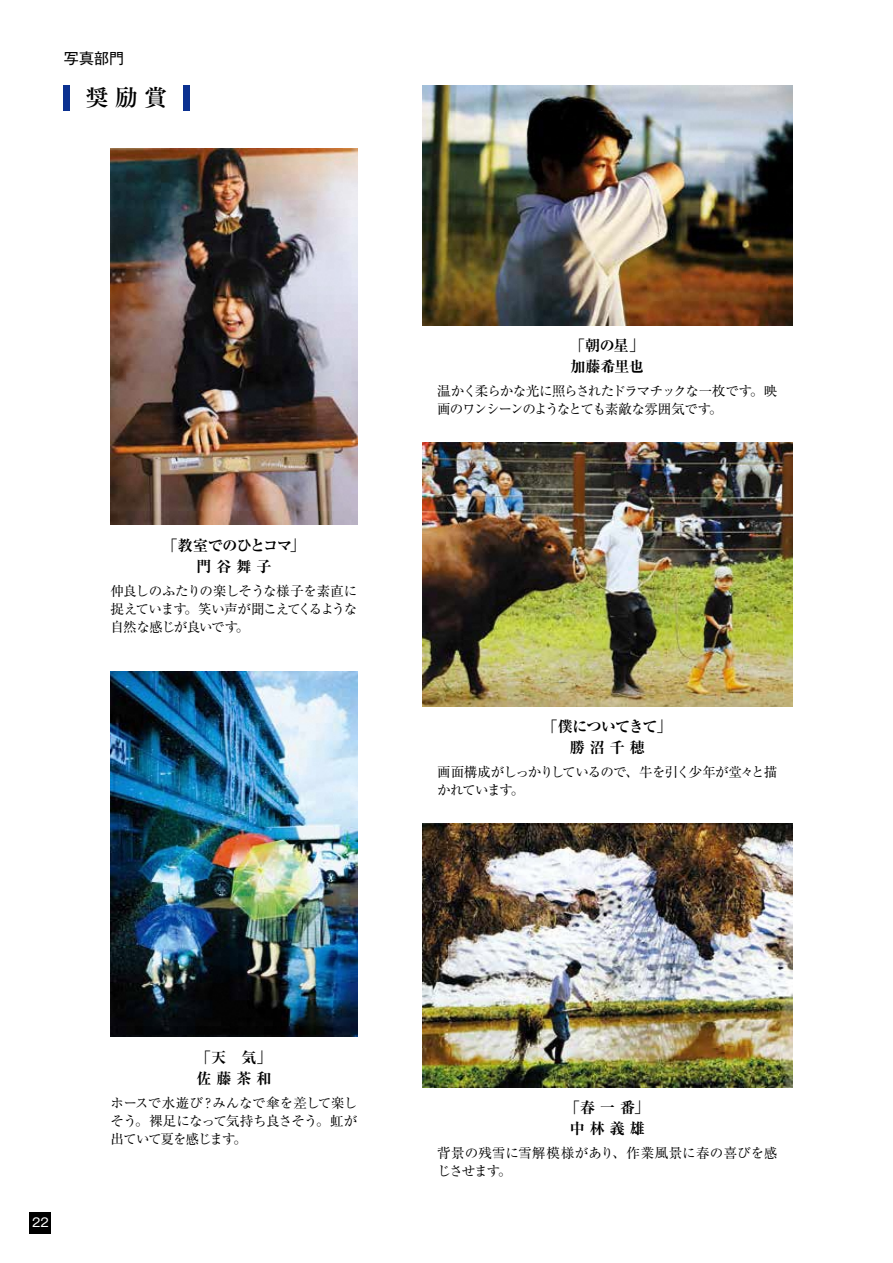
<style>
.page{position:relative;width:893px;height:1263px;background:#fff}
.page>*{position:absolute;margin:0;border:0;box-sizing:border-box;transform-origin:0 0}
.t1{font:22.5px "Tsuku Min Pro B";color:#000}
.t2{font:700 expanded 15px/21px "Ryumin Pro";letter-spacing:-.05em;color:#000}
.t3{font:15px "Gothic MB101 Pro";color:#000}
.t4{font:13.5px/18px "Ryumin Pro";letter-spacing:-.05em;color:#000;text-align:justify}
.t5{font:13.5px/18px "Ryumin Pro";letter-spacing:-.085em;color:#000}
.t6{font:13.5px/18px "Ryumin Pro";letter-spacing:-.07em;color:#000}
.t7{font:13.5px/18px "Ryumin Pro";letter-spacing:.01em;color:#000}
.t8{font:12px "Gothic MB101 Pro";color:#fff}
</style>
<div class="page">
<div style="left:30px;top:1212px;width:21px;height:21px;background:#000"></div>
<div style="left:63px;top:85px;width:7px;height:26px;background:#0b3190"></div>
<div style="left:183px;top:85px;width:6px;height:26px;background:#0b3190"></div>
<img style="left:422px;top:823px;width:370px;height:264px">
<img style="left:111px;top:149px;width:246px;height:376px">
<img style="left:422px;top:85px;width:370px;height:240px">
<img style="left:111px;top:672px;width:246px;height:365px">
<img style="left:422px;top:442px;width:370px;height:264px">
<p class="t3" style="left:64px;top:46px;width:62px">写真部門</p>
<h1 class="t1" style="left:63px;top:80px;width:127px">　奨励賞　</h1>
<p class="t2" style="left:163px;top:534px;width:144px;text-align:center">「教室でのひとコマ」門 谷 舞 子</p>
<p class="t4" style="left:111px;top:581px;width:248px">仲良しのふたりの楽しそうな様子を素直に捉えています。笑い声が聞こえてくるような自然な感じが良いです。</p>
<p class="t2" style="left:570px;top:334px;width:75px">「朝の星」加藤希里也</p>
<p class="t5" style="left:437px;top:381px;width:342px">温かく柔らかな光に照らされたドラマチックな一枚です。映画のワンシーンのようなとても素敵な雰囲気です。</p>
<p class="t2" style="left:543px;top:715px;width:130px;text-align:center">「僕についてきて」勝 沼 千 穂</p>
<p class="t6" style="left:437px;top:762px;width:342px">画面構成がしっかりしているので、牛を引く少年が堂々と描かれています。</p>
<p class="t8" style="left:32px;top:1212px;width:18px">22</p>
<p class="t2" style="left:196px;top:1046px;width:77px">「天　気」佐 藤 茶 和</p>
<p class="t4" style="left:111px;top:1093px;width:248px">ホースで水遊び？みんなで傘を差して楽しそう。裸足になって気持ち良さそう。虹が出ていて夏を感じます。</p>
<p class="t2" style="left:565px;top:1096px;width:85px">「春 一 番」中 林 義 雄</p>
<p class="t7" style="left:437px;top:1143px;width:342px">背景の残雪に雪解模様があり、作業風景に春の喜びを感じさせます。</p>
</div>
